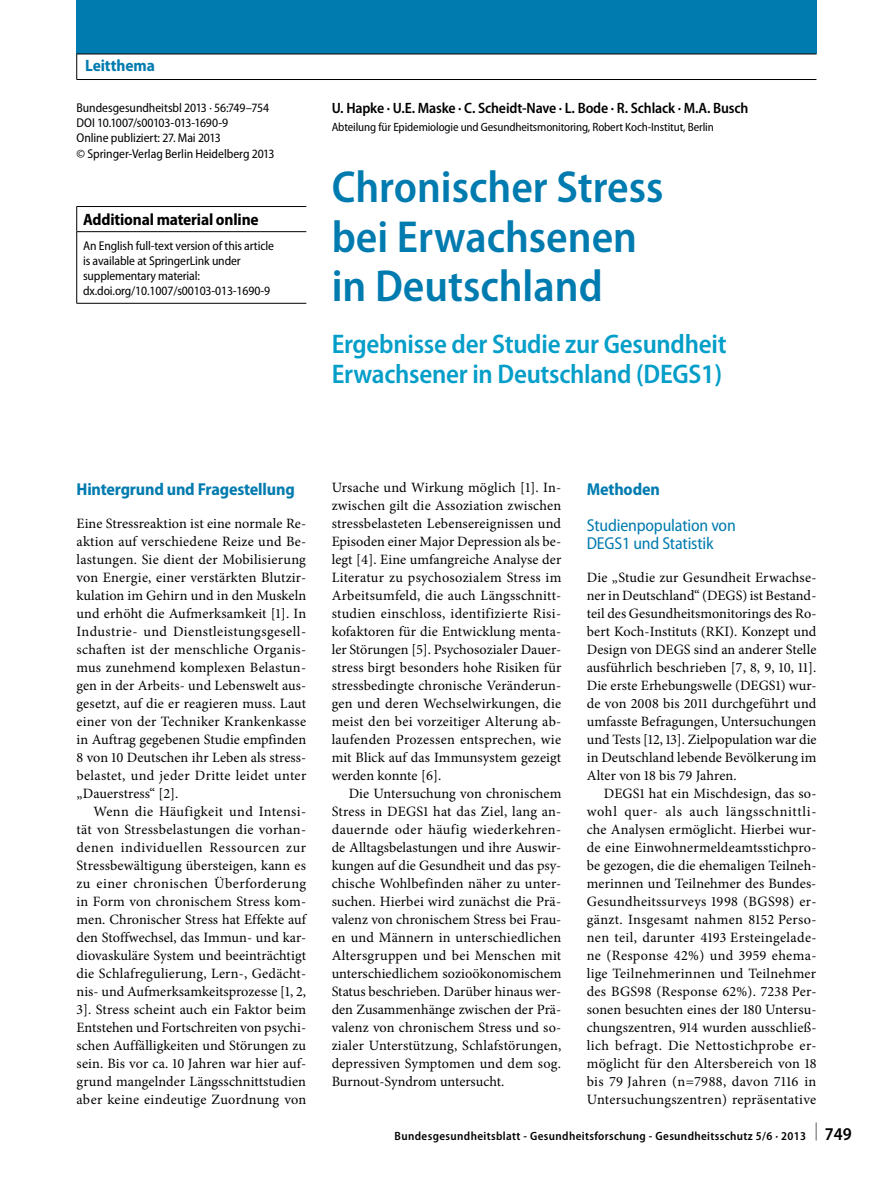
<style>
.page{position:relative;width:893px;height:1187px;background:#fff}
.page>*{position:absolute;margin:0;border:0;box-sizing:border-box;transform-origin:0 0}
._006_titel{font:600 semi-condensed 45px/49.5px "Myriad Pro";color:#007baf}
._007_untertitel{font:600 semi-condensed 27px/30px "Myriad Pro";letter-spacing:-.01em;color:#049ec9}
.t1{font:600 semi-condensed 18px "Myriad Pro";color:#000}
._013_u2{font:semi-condensed 17.25px/18px "Myriad Pro";letter-spacing:-.01em;color:#007baf}
._012_u1{font:700 semi-condensed 17.25px "Myriad Pro";letter-spacing:-.01em;color:#007baf}
._251c_infobox-Tab_ti{font:700 semi-condensed 16.5px "Myriad Pro";letter-spacing:-.01em;color:#000}
.t2{font:700 semi-condensed 16.5px "Myriad Pro";letter-spacing:-.005em;color:#007baf}
._004_autorenzeile{font:600 semi-condensed 15px "Myriad Pro";letter-spacing:-.01em;color:#000}
._010_fliesstext_ohne{font:14.25px/18px "Minion Pro";letter-spacing:.01em;color:#000;text-align:justify}
._010_fliesstext_mit{font:14.25px/18px "Minion Pro";color:#000;text-align:justify}
._041_fussnote{font:semi-condensed 12.75px/15px "Myriad Pro";letter-spacing:-.01em;color:#000}
._002_quelle_doi{font:semi-condensed 12.75px "Myriad Pro";letter-spacing:-.005em;color:#000}
._002_quelle_doi-2{font:semi-condensed 12.75px "Myriad Pro";letter-spacing:-.025em;color:#000}
._005_adresse{font:semi-condensed 12px "Myriad Pro";letter-spacing:-.01em;color:#000}
.t3{font:600 semi-condensed 12px "Myriad Pro";letter-spacing:.03em;color:#000}
</style>
<div class="page">
<div style="left:77px;top:0;width:740px;height:54px;background:#007baf"></div>
<svg style="left:76px;top:206px;width:230px;height:97px"></svg>
<hr style="left:77px;top:231px;width:229px;height:1px;background:#000">
<hr style="left:76px;top:232px;width:1px;height:71px;background:#000">
<hr style="left:77px;top:303px;width:229px;height:1px;background:#000">
<hr style="left:77px;top:54px;width:739px;height:1px;background:#000">
<hr style="left:77px;top:79px;width:739px;height:1px;background:#000">
<svg style="left:76px;top:54px;width:1px;height:25px"></svg>
<p class="t2" style="left:85px;top:57px;width:71px">Leitthema</p>
<p class="_002_quelle_doi" style="left:77px;top:101px;width:194px">Bundesgesundheitsbl 2013 · 56:749–754</p>
<p class="_002_quelle_doi-2" style="left:77px;top:116px;width:153px">DOI 10.1007/s00103-013-1690-9</p>
<p class="_002_quelle_doi" style="left:77px;top:131px;width:146px">Online publiziert: 27. Mai 2013</p>
<p class="_002_quelle_doi" style="left:77px;top:146px;width:200px">© Springer-Verlag Berlin Heidelberg 2013</p>
<p class="_251c_infobox-Tab_ti" style="left:83px;top:210px;width:177px">Additional material online</p>
<p class="_041_fussnote" style="left:83px;top:238px;width:192px">An English full-text version of this article is available at SpringerLink under supplementary material: dx.doi.org/10.1007/s00103-013-1690-9</p>
<p class="_004_autorenzeile" style="left:332px;top:100px;width:418px">U. Hapke · U.E. Maske · C. Scheidt-Nave · L. Bode · R. Schlack · M.A. Busch</p>
<p class="_005_adresse" style="left:332px;top:121px;width:384px">Abteilung für Epidemiologie und Gesundheitsmonitoring, Robert Koch-Institut, Berlin</p>
<p class="_006_titel" style="left:332px;top:163px;width:333px">Chronischer Stress bei Erwachsenen in Deutschland</p>
<p class="_007_untertitel" style="left:332px;top:329px;width:396px">Ergebnisse der Studie zur Gesundheit<br>Erwachsener in Deutschland (DEGS1)</p>
<p class="_012_u1" style="left:77px;top:479px;width:220px">Hintergrund und Fragestellung</p>
<p class="_010_fliesstext_ohne" style="left:77px;top:514px;width:231px">Eine Stressreaktion ist eine normale Re&shy;aktion auf verschiedene Reize und Be&shy;lastungen. Sie dient der Mobilisierung von Energie, einer verstärkten Blutzir&shy;kulation im Gehirn und in den Muskeln und erhöht die Aufmerksamkeit [1]. In Industrie- und Dienstleistungsgesell&shy;schaften ist der menschliche Organis&shy;mus zunehmend komplexen Belastun&shy;gen in der Arbeits- und Lebenswelt aus&shy;gesetzt, auf die er reagieren muss. Laut einer von der Techniker Krankenkasse in Auftrag gegebenen Studie empfinden 8 von 10 Deutschen ihr Leben als stress&shy;belastet, und jeder Dritte leidet unter „Dauerstress“ [2].</p>
<p class="_010_fliesstext_ohne" style="left:77px;top:802px;width:231px;text-indent:17px">Wenn die Häufigkeit und Intensi&shy;tät von Stressbelastungen die vorhan&shy;denen individuellen Ressourcen zur Stressbewältigung übersteigen, kann es zu einer chronischen Überforderung in Form von chronischem Stress kom&shy;men. Chronischer Stress hat Effekte auf den Stoffwechsel, das Immun- und kar&shy;diovaskuläre System und beeinträchtigt die Schlafregulierung, Lern-, Gedächt&shy;nis- und Aufmerksamkeitsprozesse [1, 2, 3]. Stress scheint auch ein Faktor beim Entstehen und Fortschreiten von psychi&shy;schen Auffälligkeiten und Störungen zu sein. Bis vor ca. 10 Jahren war hier auf&shy;grund mangelnder Längsschnittstudien aber keine eindeutige Zuordnung von</p>
<p class="_010_fliesstext_ohne" style="left:332px;top:478px;width:231px">Ursache und Wirkung möglich [1]. In&shy;zwischen gilt die Assoziation zwischen stressbelasteten Lebensereignissen und Episoden einer Major Depression als be&shy;legt [4]. Eine umfangreiche Analyse der Literatur zu psychosozialem Stress im Arbeitsumfeld, die auch Längsschnitt&shy;studien einschloss, identifizierte Risi&shy;kofaktoren für die Entwicklung menta&shy;ler Störungen [5]. Psychosozialer Dauer&shy;stress birgt besonders hohe Risiken für stressbedingte chronische Veränderun&shy;gen und deren Wechselwirkungen, die meist den bei vorzeitiger Alterung ab&shy;laufenden Prozessen entsprechen, wie mit Blick auf das Immunsystem gezeigt werden konnte [6].</p>
<p class="_010_fliesstext_mit" style="left:332px;top:784px;width:231px;text-indent:17px">Die Untersuchung von chronischem Stress in DEGS1 hat das Ziel, lang an&shy;dauernde oder häufig wiederkehren&shy;de Alltagsbelastungen und ihre Auswir&shy;kungen auf die Gesundheit und das psy&shy;chische Wohlbefinden näher zu unter&shy;suchen. Hierbei wird zunächst die Prä&shy;valenz von chronischem Stress bei Frau&shy;en und Männern in unterschiedlichen Altersgruppen und bei Menschen mit unterschiedlichem sozioökonomischem Status beschrieben. Darüber hinaus wer&shy;den Zusammenhänge zwischen der Prä&shy;valenz von chronischem Stress und so&shy;zialer Unterstützung, Schlafstörungen, depressiven Symptomen und dem sog.<br>Burnout-Syndrom untersucht.</p>
<p class="_012_u1" style="left:587px;top:479px;width:74px">Methoden</p>
<p class="_013_u2" style="left:587px;top:516px;width:151px">Studienpopulation von<br>DEGS1 und Statistik</p>
<p class="_010_fliesstext_ohne" style="left:587px;top:568px;width:231px">Die „Studie zur Gesundheit Erwachse&shy;ner in Deutschland“ (DEGS) ist Bestand&shy;teil des Gesundheitsmonitorings des Ro&shy;bert Koch-Instituts (RKI). Konzept und Design von DEGS sind an anderer Stelle ausführlich beschrieben [7, 8, 9, 10, 11].<br>Die erste Erhebungswelle (DEGS1) wur&shy;de von 2008 bis 2011 durchgeführt und umfasste Befragungen, Untersuchungen und Tests [12, 13]. Zielpopulation war die in Deutschland lebende Bevölkerung im Alter von 18 bis 79 Jahren.</p>
<p class="_010_fliesstext_ohne" style="left:587px;top:784px;width:231px;text-indent:17px">DEGS1 hat ein Mischdesign, das so&shy;wohl quer- als auch längsschnittli&shy;che Analysen ermöglicht. Hierbei wur&shy;de eine Einwohnermeldeamtsstichpro&shy;be gezogen, die die ehemaligen Teilneh&shy;merinnen und Teilnehmer des Bundes-Gesundheitssurveys 1998 (BGS98) er&shy;gänzt. Insgesamt nahmen 8152 Perso&shy;nen teil, darunter 4193 Ersteingelade&shy;ne (Response 42%) und 3959 ehema&shy;lige Teilnehmerinnen und Teilnehmer des BGS98 (Response 62%). 7238 Per&shy;sonen besuchten eines der 180 Untersu&shy;chungszentren, 914 wurden ausschließ&shy;lich befragt. Die Nettostichprobe er&shy;möglicht für den Altersbereich von 18 bis 79 Jahren (n=7988, davon 7116 in Untersuchungszentren) repräsentative</p>
<p class="t3" style="left:395px;top:1129px;width:424px">Bundesgesundheitsblatt - Gesundheitsforschung - Gesundheitsschutz 5/6 · 2013 <sup>|</sup></p>
<p class="t1" style="left:825px;top:1123px;width:28px">749</p>
</div>
